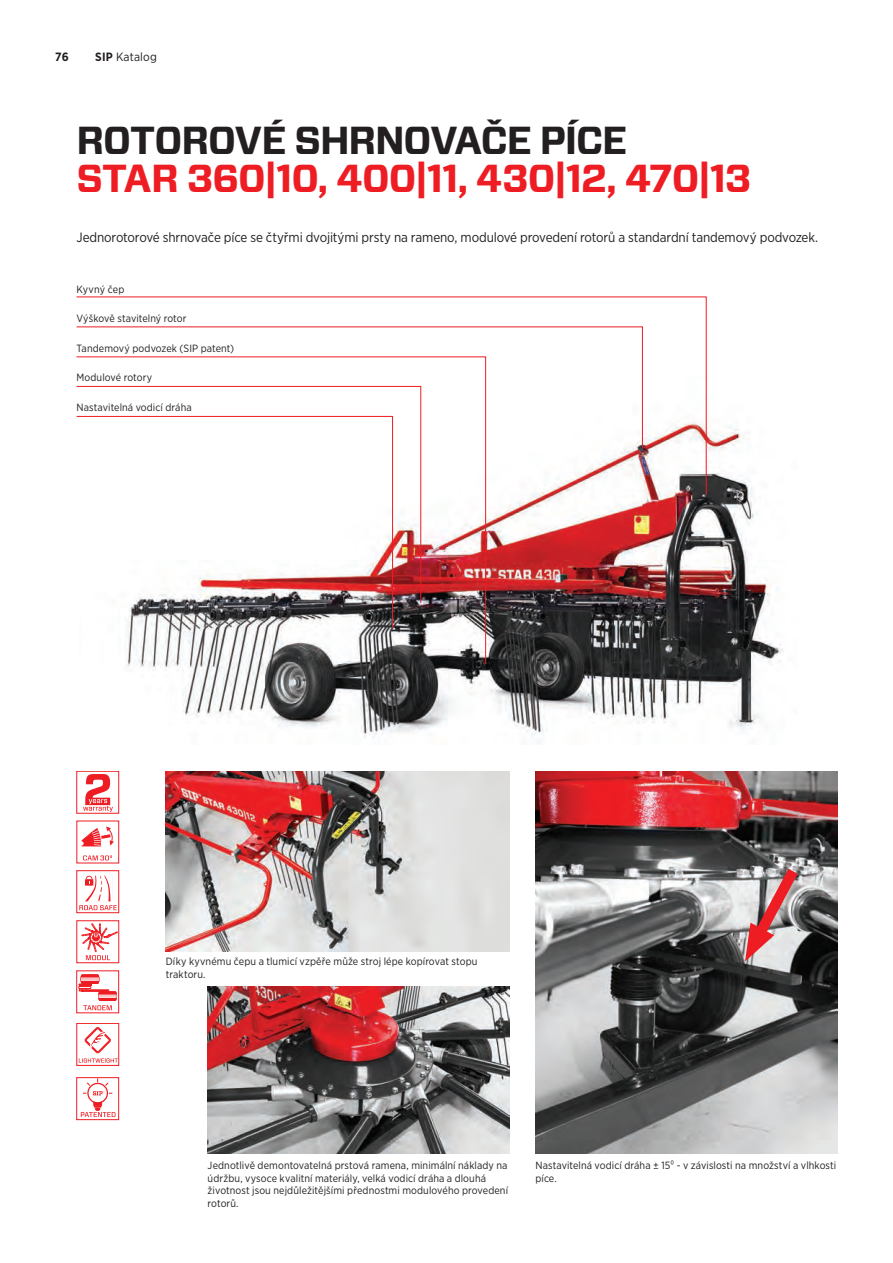
<style>
.page{position:relative;width:893px;height:1263px;background:#fff}
.page>*{position:absolute;margin:0;border:0;box-sizing:border-box;transform-origin:0 0}
.t1{font:700 39px "Forza";letter-spacing:-.03em;color:#ee1d23}
.t2{font:700 39px "Forza";letter-spacing:-.03em;color:#231f20}
.t3{font:13.5px "Gotham Narrow";letter-spacing:-.01em;color:#231f20}
.t4{font:12px "Gotham Narrow";letter-spacing:.015em;color:#231f20}
.t5{font:700 12px "Gotham Narrow";color:#231f20}
.t6{font:10.5px/12.6px "Gotham Narrow";letter-spacing:.01em;color:#231f20}
.s1{font-weight:700}
</style>
<div class="page">
<img style="left:166px;top:771px;width:344px;height:180px">
<img style="left:535px;top:771px;width:303px;height:382px">
<img style="left:208px;top:986px;width:302px;height:167px">
<div style="left:77px;top:771px;width:42px;height:42px;border:1px solid #ee1d23"></div>
<svg style="left:83px;top:774px;width:30px;height:38px"></svg>
<svg style="left:81px;top:826px;width:33px;height:20px"></svg>
<svg style="left:83px;top:855px;width:29px;height:5px"></svg>
<svg style="left:79px;top:910px;width:38px;height:1px"></svg>
<div style="left:77px;top:870px;width:42px;height:43px;border:1px solid #ee1d23"></div>
<div style="left:83px;top:872px;width:29px;height:30px;border:1px solid #fff;border-radius:3px"></div>
<svg style="left:79px;top:875px;width:38px;height:35px"></svg>
<div style="left:77px;top:920px;width:42px;height:43px;border:1px solid #ee1d23"></div>
<svg style="left:82px;top:923px;width:36px;height:37px"></svg>
<svg style="left:79px;top:974px;width:38px;height:36px"></svg>
<div style="left:77px;top:1023px;width:42px;height:42px;background:linear-gradient(to right,#fff,#fff)"></div>
<div style="left:77px;top:1023px;width:42px;height:42px;border:1px solid #ee1d23"></div>
<svg style="left:79px;top:1027px;width:39px;height:35px"></svg>
<div style="left:77px;top:1077px;width:42px;height:43px;border:1px solid #ee1d23"></div>
<div style="left:87px;top:1083px;width:21px;height:20px;border:1px solid #ee1d23;border-radius:50%"></div>
<svg style="left:81px;top:1101px;width:35px;height:16px"></svg>
<svg style="left:83px;top:1078px;width:29px;height:17px"></svg>
<img style="left:127px;top:425px;width:656px;height:316px">
<svg style="left:76px;top:296px;width:631px;height:199px"></svg>
<svg style="left:76px;top:326px;width:567px;height:122px"></svg>
<svg style="left:76px;top:356px;width:410px;height:308px"></svg>
<svg style="left:76px;top:386px;width:345px;height:218px"></svg>
<svg style="left:76px;top:416px;width:317px;height:212px"></svg>
<svg style="left:741px;top:857px;width:66px;height:104px;background:#b49192"></svg>
<p class="t5" style="left:55px;top:49px;width:15px">76</p>
<p class="t4" style="left:95px;top:49px;width:63px"><span class="s1">SIP</span> Katalog</p>
<h1 class="t2" style="left:77px;top:115px;width:552px">ROTOROVÉ SHRNOVAČE PÍCE</h1>
<h1 class="t1" style="left:77px;top:152px;width:676px">STAR 360|10, 400|11, 430|12, 470|13</h1>
<p class="t3" style="left:77px;top:229px;width:743px">Jednorotorové shrnovače píce se čtyřmi dvojitými prsty na rameno, modulové provedení rotorů a standardní tandemový podvozek.</p>
<p class="t6" style="left:77px;top:283px;width:49px">Kyvný čep</p>
<p class="t6" style="left:77px;top:312px;width:111px">Výškově stavitelný rotor</p>
<p class="t6" style="left:77px;top:341px;width:159px">Tandemový podvozek (SIP patent)</p>
<p class="t6" style="left:77px;top:371px;width:77px">Modulové rotory</p>
<p class="t6" style="left:77px;top:401px;width:117px">Nastavitelná vodicí dráha</p>
<p class="t6" style="left:166px;top:955px;width:313px">Díky kyvnému čepu a tlumicí vzpěře může stroj lépe kopírovat stopu traktoru.</p>
<p class="t6" style="left:208px;top:1159px;width:302px">Jednotlivě demontovatelná prstová ramena, minimální náklady na údržbu, vysoce kvalitní materiály, velká vodicí dráha a dlouhá životnost jsou nejdůležitějšími přednostmi modulového provedení rotorů.</p>
<p class="t6" style="left:535px;top:1159px;width:302px">Nastavitelná vodicí dráha ± 15⁰ - v závislosti na množství a vlhkosti píce.</p>
</div>
